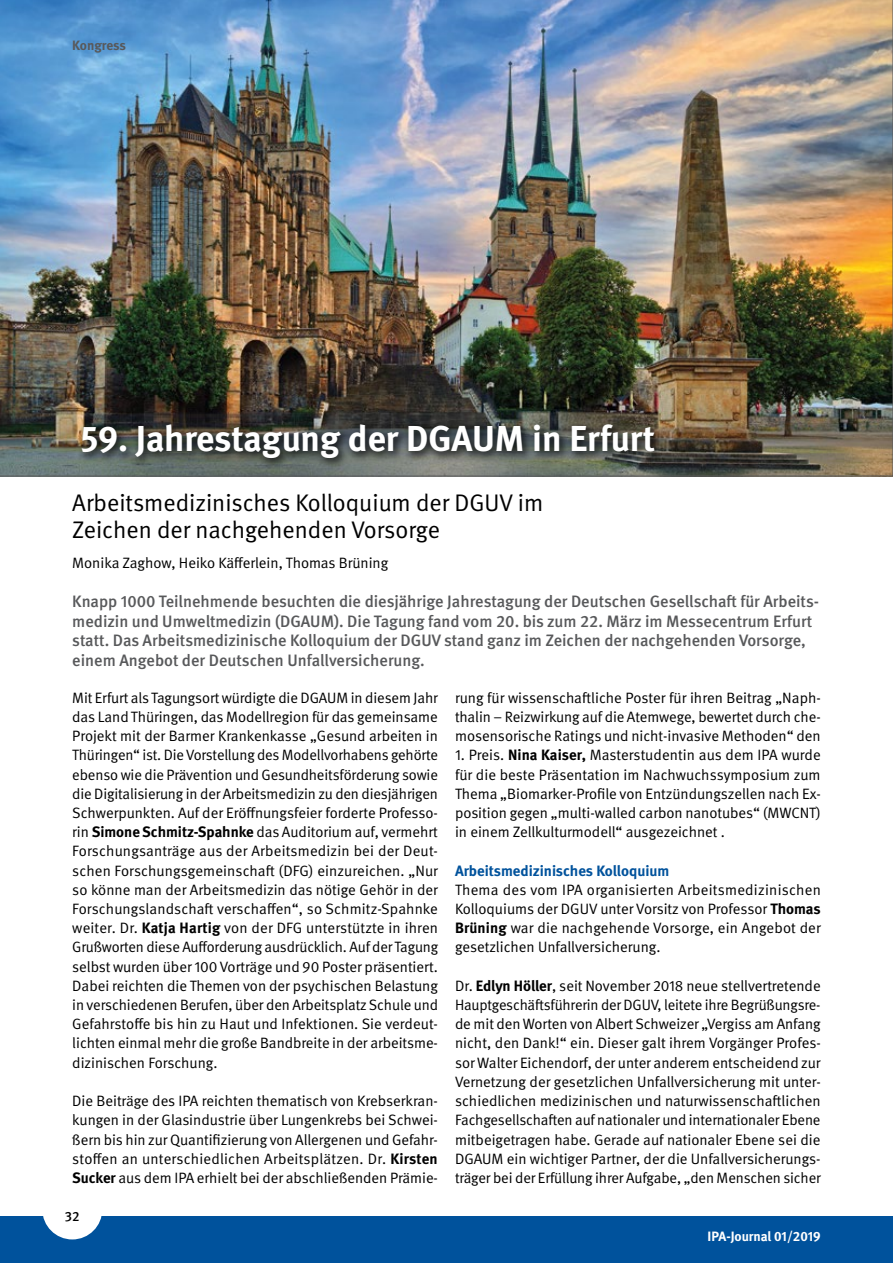
<style>
.page{position:relative;width:893px;height:1263px;background:#fff}
.page>*{position:absolute;margin:0;border:0;box-sizing:border-box;transform-origin:0 0}
.t1{font:700 36px "DGUV Meta";color:#fff}
.t2{font:24px/27px "DGUV Meta";color:#000}
.t3{font:500 16.5px/19.8px "DGUV Meta";color:#58595b}
.t4{font:15px/19.2px "DGUV Meta";color:#000;text-align:justify}
.t5{font:700 15px "DGUV Meta";color:#00529c}
.t6{font:700 13.5px "DGUV Meta";letter-spacing:-.005em;color:#fff}
.t7{font:700 13.5px "DGUV Meta";letter-spacing:-.005em;color:#58595b}
.t8{font:500 13.5px "DGUV Meta";color:#000}
.s1{font-weight:700}
</style>
<div class="page">
<div style="left:0;top:1216px;width:893px;height:47px;background:#00529c"></div>
<img style="left:0;top:0;width:893px;height:476px">
<div style="left:42px;top:1179px;width:60px;height:60px;background:#fff;border-radius:50%"></div>
<div style="left:76px;top:420px;width:590px;height:50px;background:#000;opacity:.75"></div>
<p class="t7" style="left:72px;top:37px;width:55px">Kongress</p>
<h1 class="t1" style="left:81px;top:417px;width:576px">59. Jahrestagung der DGAUM in Erfurt</h1>
<h2 class="t2" style="left:72px;top:490px;width:472px">Arbeitsmedizinisches Kolloquium der DGUV im<br>Zeichen der nachgehenden Vorsorge</h2>
<p class="t4" style="left:72px;top:554px;width:318px">Monika Zaghow, Heiko Käfferlein, Thomas Brüning</p>
<p class="t3" style="left:72px;top:592px;width:748px">Knapp 1000 Teilnehmende besuchten die diesjährige Jahrestagung der Deutschen Gesellschaft für Arbeits&shy;medizin und Umweltmedizin (DGAUM). Die Tagung fand vom 20. bis zum 22. März im Messecentrum Erfurt statt. Das Arbeitsmedizinische Kolloquium der DGUV stand ganz im Zeichen der nachgehenden Vorsorge, einem Angebot der Deutschen Unfallversicherung.</p>
<p class="t4" style="left:72px;top:688px;width:367px">Mit Erfurt als Tagungsort würdigte die DGAUM in diesem Jahr das Land Thüringen, das Modellregion für das gemeinsame Projekt mit der Barmer Krankenkasse „Gesund arbeiten in Thüringen“ ist. Die Vorstellung des Modellvorhabens gehörte ebenso wie die Prävention und Gesundheitsförderung sowie die Digitalisierung in der Arbeitsmedizin zu den diesjährigen Schwerpunkten. Auf der Eröffnungsfeier forderte Professo&shy;rin <span class="s1">Simone Schmitz-Spahnke</span> das Auditorium auf, vermehrt Forschungsanträge aus der Arbeitsmedizin bei der Deut&shy;schen Forschungsgemeinschaft (DFG) einzureichen. „Nur so könne man der Arbeitsmedizin das nötige Gehör in der Forschungslandschaft verschaffen“, so Schmitz-Spahnke weiter. Dr. <span class="s1">Katja Hartig</span> von der DFG unterstützte in ihren Grußworten diese Aufforderung ausdrücklich. Auf der Tagung selbst wurden über 100 Vorträge und 90 Poster präsentiert.<br>Dabei reichten die Themen von der psychischen Belastung in verschiedenen Berufen, über den Arbeitsplatz Schule und Gefahrstoffe bis hin zu Haut und Infektionen. Sie verdeut&shy;lichten einmal mehr die große Bandbreite in der arbeitsme&shy;dizinischen Forschung.</p>
<p class="t4" style="left:72px;top:1092px;width:367px">Die Beiträge des IPA reichten thematisch von Krebserkran&shy;kungen in der Glasindustrie über Lungenkrebs bei Schwei&shy;ßern bis hin zur Quantifizierung von Allergenen und Gefahr&shy;stoffen an unterschiedlichen Arbeitsplätzen. Dr. <span class="s1">Kirsten Sucker</span> aus dem IPA erhielt bei der abschließenden Prämie-</p>
<p class="t8" style="left:65px;top:1209px;width:16px">32</p>
<p class="t4" style="left:455px;top:688px;width:367px">rung für wissenschaftliche Poster für ihren Beitrag „Naph&shy;thalin – Reizwirkung auf die Atemwege, bewertet durch che&shy;mosensorische Ratings und nicht-invasive Methoden“ den</p>
<p class="t4" style="left:455px;top:746px;width:367px">1. Preis. <span class="s1">Nina Kaiser,</span> Masterstudentin aus dem IPA wurde für die beste Präsentation im Nachwuchssymposium zum Thema „Biomarker-Profile von Entzündungszellen nach Ex&shy;position gegen „multi-walled carbon nanotubes“ (MWCNT) in einem Zellkulturmodell“ ausgezeichnet .</p>
<p class="t5" style="left:455px;top:861px;width:216px">Arbeitsmedizinisches Kolloquium</p>
<p class="t4" style="left:455px;top:880px;width:367px">Thema des vom IPA organisierten Arbeitsmedizinischen Kolloquiums der DGUV unter Vorsitz von Professor <span class="s1">Thomas Brüning</span> war die nachgehende Vorsorge, ein Angebot der gesetzlichen Unfallversicherung.</p>
<p class="t4" style="left:455px;top:976px;width:367px">Dr. <span class="s1">Edlyn Höller</span>, seit November 2018 neue stellvertretende Hauptgeschäftsführerin der DGUV, leitete ihre Begrüßungsre&shy;de mit den Worten von Albert Schweizer „Vergiss am Anfang nicht, den Dank!“ ein. Dieser galt ihrem Vorgänger Profes&shy;sor Walter Eichendorf, der unter anderem entscheidend zur Vernetzung der gesetzlichen Unfallversicherung mit unter&shy;schiedlichen medizinischen und naturwissenschaftlichen Fachgesellschaften auf nationaler und internationaler Ebene mitbeigetragen habe. Gerade auf nationaler Ebene sei die DGAUM ein wichtiger Partner, der die Unfallversicherungs&shy;träger bei der Erfüllung ihrer Aufgabe, „den Menschen sicher</p>
<p class="t6" style="left:708px;top:1228px;width:115px">IPA-Journal 01/2019</p>
</div>
